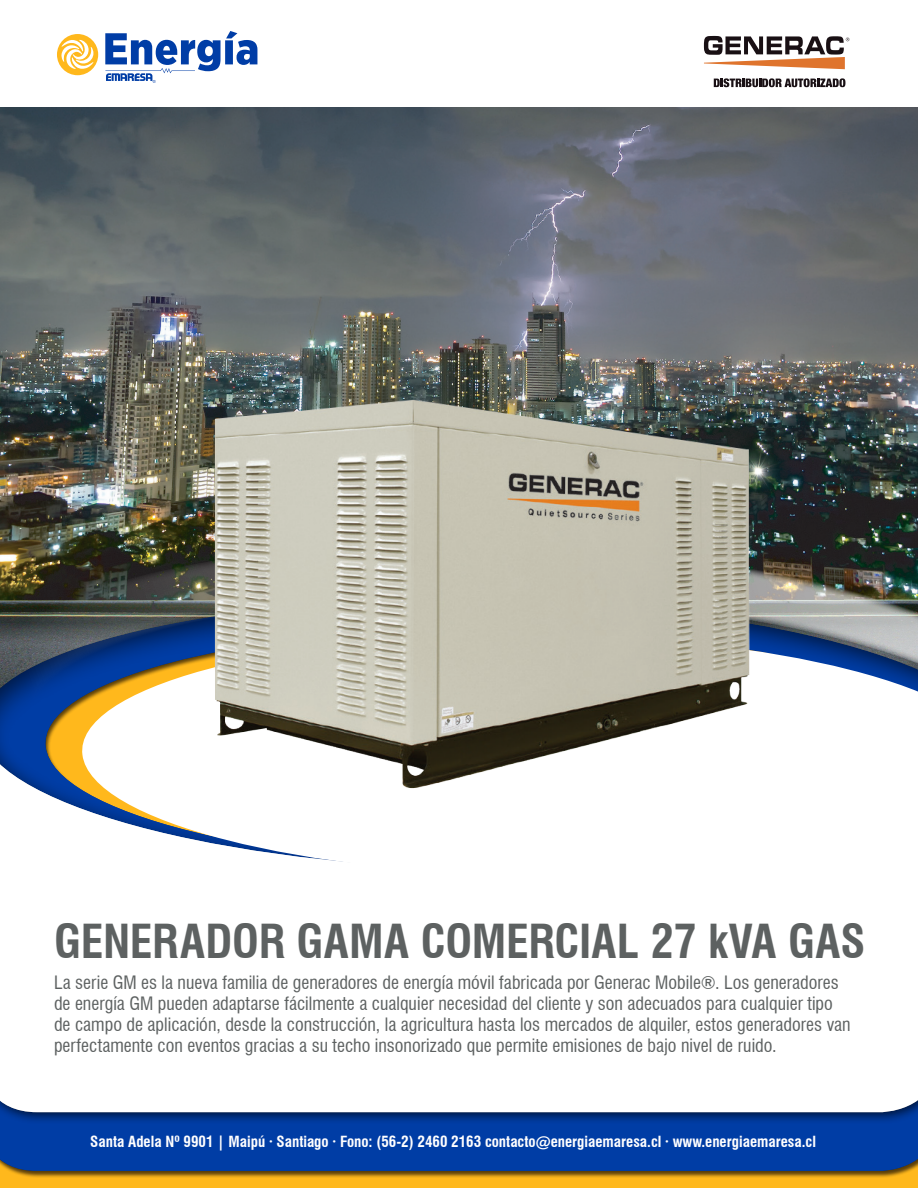
<style>
.page{position:relative;width:918px;height:1188px;background:#fff}
.page>*{position:absolute;margin:0;border:0;box-sizing:border-box;transform-origin:0 0}
.TITLES{font:700 condensed 45.75px "Swiss 721 BT";letter-spacing:-.005em;color:#5d6161}
.CONTENTS_Open_Sans{font:condensed 18px/21px "Swiss 721 BT";color:#5d6161}
.t1{font:700 condensed 15px "Swiss 721 BT";color:#fff}
</style>
<div class="page">
<div style="left:0;top:1060px;width:918px;height:128px;background:#231f20;opacity:.75"></div>
<div style="left:0;top:1119px;width:918px;height:69px;background:#231f20;opacity:.75"></div>
<img style="left:0;top:108px;width:918px;height:424px">
<svg style="left:24px;top:728px;width:34px;height:71px;background:#416194"></svg>
<svg style="left:58px;top:728px;width:285px;height:134px"></svg>
<img style="left:0;top:532px;width:918px;height:196px">
<svg style="left:57px;top:34px;width:41px;height:41px"></svg>
<svg style="left:105px;top:31px;width:152px;height:52px"></svg>
<svg style="left:714px;top:78px;width:131px;height:9px"></svg>
<svg style="left:704px;top:36px;width:145px;height:33px"></svg>
<img style="left:205px;top:397px;width:553px;height:402px">
<p class="TITLES" style="left:54px;top:914px;width:813px">GENERADOR GAMA COMERCIAL 27 kVA GAS</p>
<p class="CONTENTS_Open_Sans" style="left:54px;top:972px;width:798px">La serie GM es la nueva familia de generadores de energía móvil fabricada por Generac Mobile®. Los generadores de energía GM pueden adaptarse fácilmente a cualquier necesidad del cliente y son adecuados para cualquier tipo de campo de aplicación, desde la construcción, la agricultura hasta los mercados de alquiler, estos generadores van perfectamente con eventos gracias a su techo insonorizado que permite emisiones de bajo nivel de ruido.</p>
<p class="t1" style="left:90px;top:1132px;width:727px">Santa Adela Nº 9901 | Maipú · Santiago · Fono: (56-2) 2460 2163 contacto@energiaemaresa.cl · www.energiaemaresa.cl</p>
</div>
